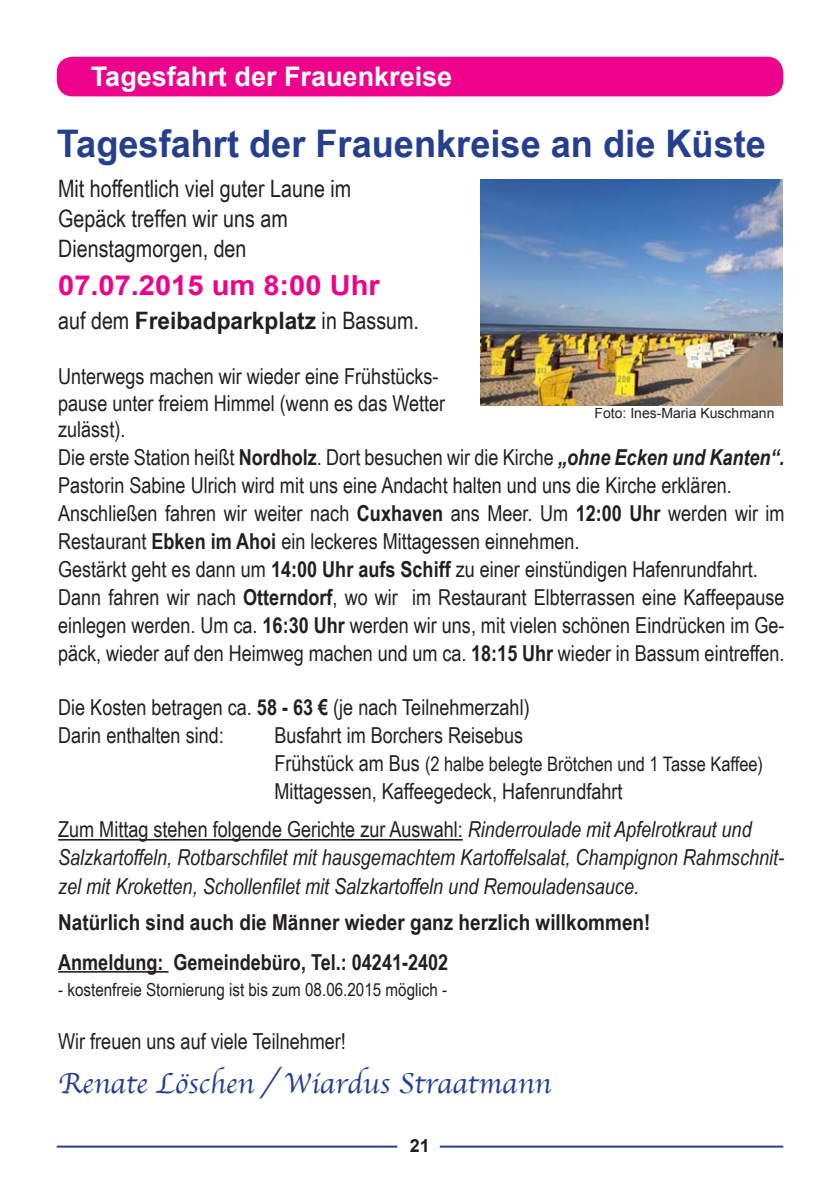
<style>
.page{position:relative;width:840px;height:1191px;background:#fff}
.page>*{position:absolute;margin:0;border:0;box-sizing:border-box;transform-origin:0 0}
.t1{font:700 38px "Arial Narrow";color:#253f8e;scale:1.16 1}
.t2{font:30px "Apple Chancery";color:#253f8e}
.t3{font:700 27.6px "Arial";color:#ed028c;scale:1.05 1}
.t4{font:700 27px "Arial";color:#fff}
.t5{font:24px/30px "Arial Narrow";color:#231f20}
.t6{font:700 24px "Arial Narrow";color:#231f20;scale:1.15 1}
.t7{font:22px/28px "Arial Narrow";color:#231f20}
.t8{font:italic 22px/28px "Arial Narrow";color:#231f20}
.t9{font:700 22px "Arial Narrow";color:#231f20;scale:1.05 1}
.t10{font:700 22px "Arial Narrow";color:#231f20}
.t11{font:20px "Arial Narrow";color:#231f20}
.t12{font:18px "Arial Narrow";color:#231f20}
.t13{font:700 18px "Arial";color:#231f20}
.t14{font:14px "Arial";color:#231f20}
.s1{font-weight:400}
.s2{font-weight:700}
.s3{font-weight:700;font-style:italic}
.s4{font-size:22px}
.s5{font-style:normal}
</style>
<div class="page">
<hr style="left:57px;top:1145px;width:340px;height:2px;background:#253f8e">
<hr style="left:439px;top:1145px;width:343px;height:2px;background:#253f8e">
<div style="left:57px;top:57px;width:725px;height:39px;background:#ed028c;border-radius:16px"></div>
<hr style="left:58px;top:839px;width:404px;height:1px;background:#231f20">
<hr style="left:58px;top:971px;width:110px;height:1px;background:#231f20">
<img style="left:480px;top:179px;width:301px;height:226px">
<p class="t4" style="left:91px;top:59px;width:363px">Tagesfahrt der Frauenkreise</p>
<p class="t1" style="left:57px;top:115px;width:612px">Tagesfahrt der Frauenkreise an die Küste</p>
<p class="t5" style="left:58px;top:172px;width:294px">Mit hoffentlich viel guter Laune im<br>Gepäck treffen wir uns am<br>Dienstagmorgen, den</p>
<p class="t3" style="left:58px;top:267px;width:307px">07.07.2015 um 8:00 Uhr</p>
<p class="t6" style="left:58px;top:302px;width:315px"><span class="s1">auf dem</span> Freibadparkplatz <span class="s1">in Bassum.</span></p>
<p class="t7" style="left:58px;top:362px;width:388px;line-height:26.4px">Unterwegs machen wir wieder eine Frühstücks&shy;pause unter freiem Himmel (wenn es das Wetter zulässt).</p>
<p class="t7" style="left:58px;top:442px;width:727px">Die erste Station heißt <span class="s2">Nordholz</span>. Dort besuchen wir die Kirche <span class="s3">„ohne Ecken und Kanten“.</span></p>
<p class="t7" style="left:58px;top:470px;width:674px">Pastorin Sabine Ulrich wird mit uns eine Andacht halten und uns die Kirche erklären.</p>
<p class="t7" style="left:58px;top:498px;width:727px">Anschließen fahren wir weiter nach <span class="s2">Cuxhaven</span> ans Meer. Um <span class="s2">12:00 Uhr</span> werden wir im<br>Restaurant <span class="s2">Ebken im Ahoi</span> ein leckeres Mittagessen einnehmen.</p>
<p class="t7" style="left:58px;top:554px;width:700px">Gestärkt geht es dann um <span class="s2">14:00 Uhr aufs Schiff</span> zu einer einstündigen Hafenrundfahrt.</p>
<p class="t7" style="left:58px;top:582px;width:727px;text-align:justify">Dann fahren wir nach <span class="s2">Otterndorf</span>, wo wir im Restaurant Elbterrassen eine Kaffeepause einlegen werden. Um ca. <span class="s2">16:30 Uhr</span> werden wir uns, mit vielen schönen Eindrücken im Ge&shy;päck, wieder auf den Heimweg machen und um ca. <span class="s2">18:15 Uhr</span> wieder in Bassum eintreffen.</p>
<p class="t7" style="left:58px;top:693px;width:473px">Die Kosten betragen ca. <span class="s2">58 - 63 €</span> (je nach Teilnehmerzahl)</p>
<p class="t7" style="left:58px;top:721px;width:167px">Darin enthalten sind:</p>
<p class="t7" style="left:274px;top:721px;width:250px">Busfahrt im Borchers Reisebus</p>
<p class="t11" style="left:274px;top:749px;width:490px"><span class="s4">Frühstück am Bus</span> (2 halbe belegte Brötchen und 1 Tasse Kaffee)</p>
<p class="t7" style="left:274px;top:777px;width:349px">Mittagessen, Kaffeegedeck, Hafenrundfahrt</p>
<p class="t8" style="left:58px;top:815px;width:727px"><span class="s5">Zum Mittag stehen folgende Gerichte zur Auswahl:</span> Rinderroulade mit Apfelrotkraut und<br>Salzkartoffeln, Rotbarschfilet mit hausgemachtem Kartoffelsalat, Champignon Rahmschnit&shy;zel mit Kroketten, Schollenfilet mit Salzkartoffeln und Remouladensauce.</p>
<p class="t9" style="left:58px;top:905px;width:565px">Natürlich sind auch die Männer wieder ganz herzlich willkommen!</p>
<p class="t10" style="left:58px;top:945px;width:391px">Anmeldung: Gemeindebüro, Tel.: 04241-2402</p>
<p class="t12" style="left:58px;top:976px;width:390px">- kostenfreie Stornierung ist bis zum 08.06.2015 möglich -</p>
<p class="t7" style="left:58px;top:1026px;width:289px">Wir freuen uns auf viele Teilnehmer!</p>
<p class="t2" style="left:58px;top:1059px;width:494px">Renate Löschen / Wiardus Straatmann</p>
<p class="t14" style="left:594px;top:404px;width:181px">Foto: Ines-Maria Kuschmann</p>
<p class="t13" style="left:410px;top:1133px;width:22px">21</p>
</div>
